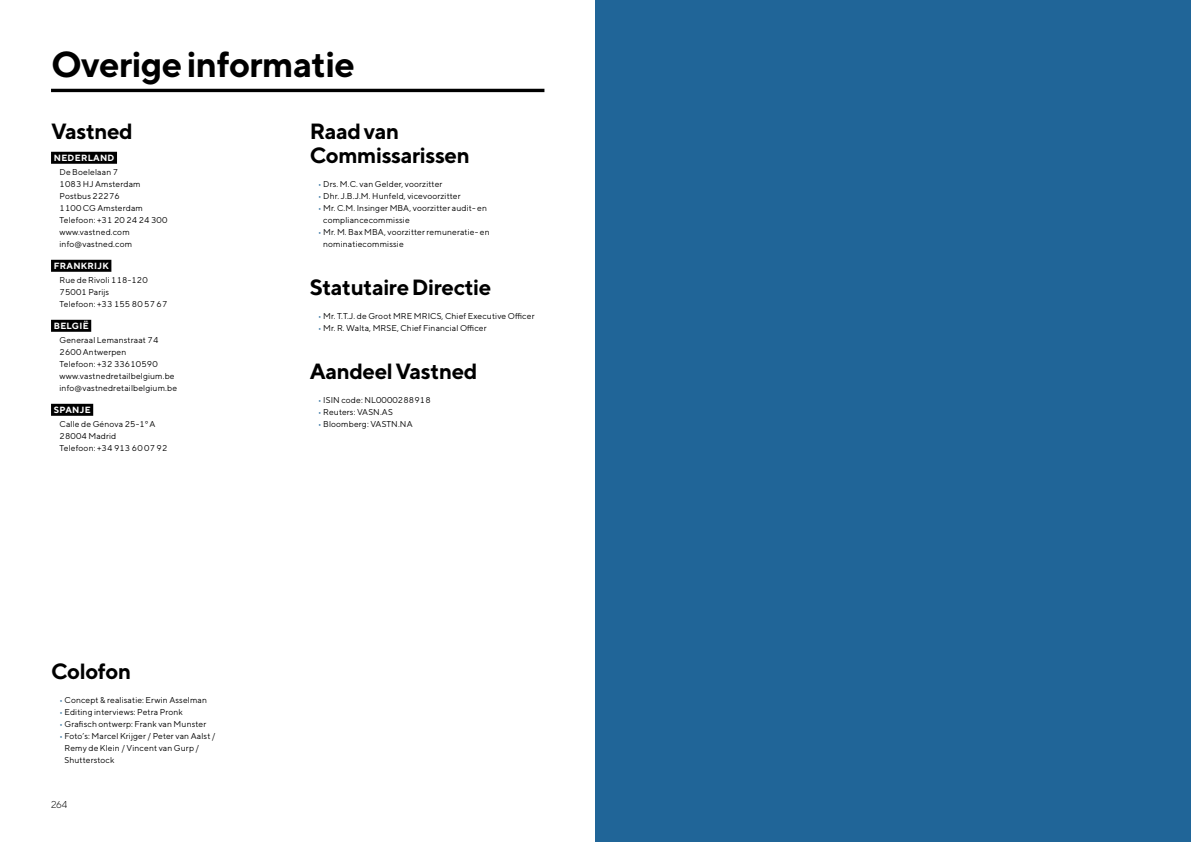
<style>
.page{position:relative;width:1191px;height:842px;background:#fff}
.page>*{position:absolute;margin:0;border:0;box-sizing:border-box;transform-origin:0 0}
.t1{font:700 36px "TT Norms";letter-spacing:-.02em;color:#000}
.t2{font:700 22px/24px "TT Norms";letter-spacing:-.02em;color:#000}
.t3{font:300 10px "TT Norms";color:#000}
.t4{font:700 9px "TT Norms";letter-spacing:.03em;color:#fff}
.t5{font:8.5px/12px "TT Norms";letter-spacing:.015em;color:#000}
.s1{color:#206598}
</style>
<div class="page">
<div style="left:595px;top:0;width:596px;height:842px;background:#206598"></div>
<div style="left:51px;top:152px;width:66px;height:12px;background:#000"></div>
<div style="left:51px;top:260px;width:60px;height:12px;background:#000"></div>
<div style="left:51px;top:320px;width:40px;height:12px;background:#000"></div>
<div style="left:51px;top:404px;width:42px;height:12px;background:#000"></div>
<hr style="left:51px;top:89px;width:493px;height:3px;background:#000">
<h1 class="t1" style="left:51px;top:42px;width:305px">Overige informatie</h1>
<h2 class="t2" style="left:51px;top:118px;width:83px">Vastned</h2>
<p class="t4" style="left:54px;top:152px;width:62px">NEDERLAND</p>
<p class="t5" style="left:60px;top:165px;width:109px">De Boelelaan 7<br>1083 HJ Amsterdam<br>Postbus 22276<br>1100 CG Amsterdam<br>Telefoon: +31 20 24 24 300 www.vastned.com info@vastned.com</p>
<p class="t4" style="left:54px;top:260px;width:56px">FRANKRIJK</p>
<p class="t5" style="left:60px;top:273px;width:109px">Rue de Rivoli 118-120<br>75001 Parijs<br>Telefoon: +33 155 80 57 67</p>
<p class="t4" style="left:54px;top:320px;width:36px">BELGIË</p>
<p class="t5" style="left:60px;top:333px;width:119px">Generaal Lemanstraat 74<br>2600 Antwerpen<br>Telefoon: +32 33610590 www.vastnedretailbelgium.be info@vastnedretailbelgium.be</p>
<p class="t4" style="left:54px;top:404px;width:38px">SPANJE</p>
<p class="t5" style="left:60px;top:417px;width:109px">Calle de Génova 25-1º A<br>28004 Madrid<br>Telefoon: +34 913 60 07 92</p>
<h2 class="t2" style="left:51px;top:658px;width:82px">Colofon</h2>
<p class="t5" style="left:60px;top:693px;width:149px"><span class="s1">•</span> Concept &amp; realisatie: Erwin Asselman</p>
<p class="t5" style="left:60px;top:705px;width:125px"><span class="s1">•</span> Editing interviews: Petra Pronk</p>
<p class="t5" style="left:60px;top:717px;width:148px"><span class="s1">•</span> Grafisch ontwerp: Frank van Munster</p>
<p class="t5" style="left:64px;top:729px;width:153px;text-indent:-5px"><span class="s1">•</span> Foto’s: Marcel Krijger / Peter van Aalst /<br>Remy de Klein / Vincent van Gurp /<br>Shutterstock</p>
<p class="t3" style="left:51px;top:798px;width:18px">264</p>
<h2 class="t2" style="left:310px;top:118px;width:162px">Raad van<br>Commissarissen</h2>
<p class="t5" style="left:318px;top:177px;width:126px"><span class="s1">•</span> Drs. M.C. van Gelder, voorzitter</p>
<p class="t5" style="left:318px;top:189px;width:144px"><span class="s1">•</span> Dhr. J.B.J.M. Hunfeld, vicevoorzitter</p>
<p class="t5" style="left:323px;top:201px;width:165px;text-indent:-5px"><span class="s1">•</span> Mr. C.M. Insinger MBA, voorzitter audit- en compliancecommissie</p>
<p class="t5" style="left:323px;top:225px;width:168px;text-indent:-5px"><span class="s1">•</span> Mr. M. Bax MBA, voorzitter remuneratie- en nominatiecommissie</p>
<h2 class="t2" style="left:310px;top:274px;width:183px">Statutaire Directie</h2>
<p class="t5" style="left:318px;top:309px;width:218px"><span class="s1">•</span> Mr. T.T.J. de Groot MRE MRICS, Chief Executive Officer</p>
<p class="t5" style="left:318px;top:321px;width:170px"><span class="s1">•</span> Mr. R. Walta, MRSE, Chief Financial Officer</p>
<h2 class="t2" style="left:310px;top:358px;width:169px">Aandeel Vastned</h2>
<p class="t5" style="left:318px;top:393px;width:114px"><span class="s1">•</span> ISIN code: NL0000288918</p>
<p class="t5" style="left:318px;top:405px;width:76px"><span class="s1">•</span> Reuters: VASN.AS</p>
<p class="t5" style="left:318px;top:417px;width:96px"><span class="s1">•</span> Bloomberg: VASTN.NA</p>
</div>
